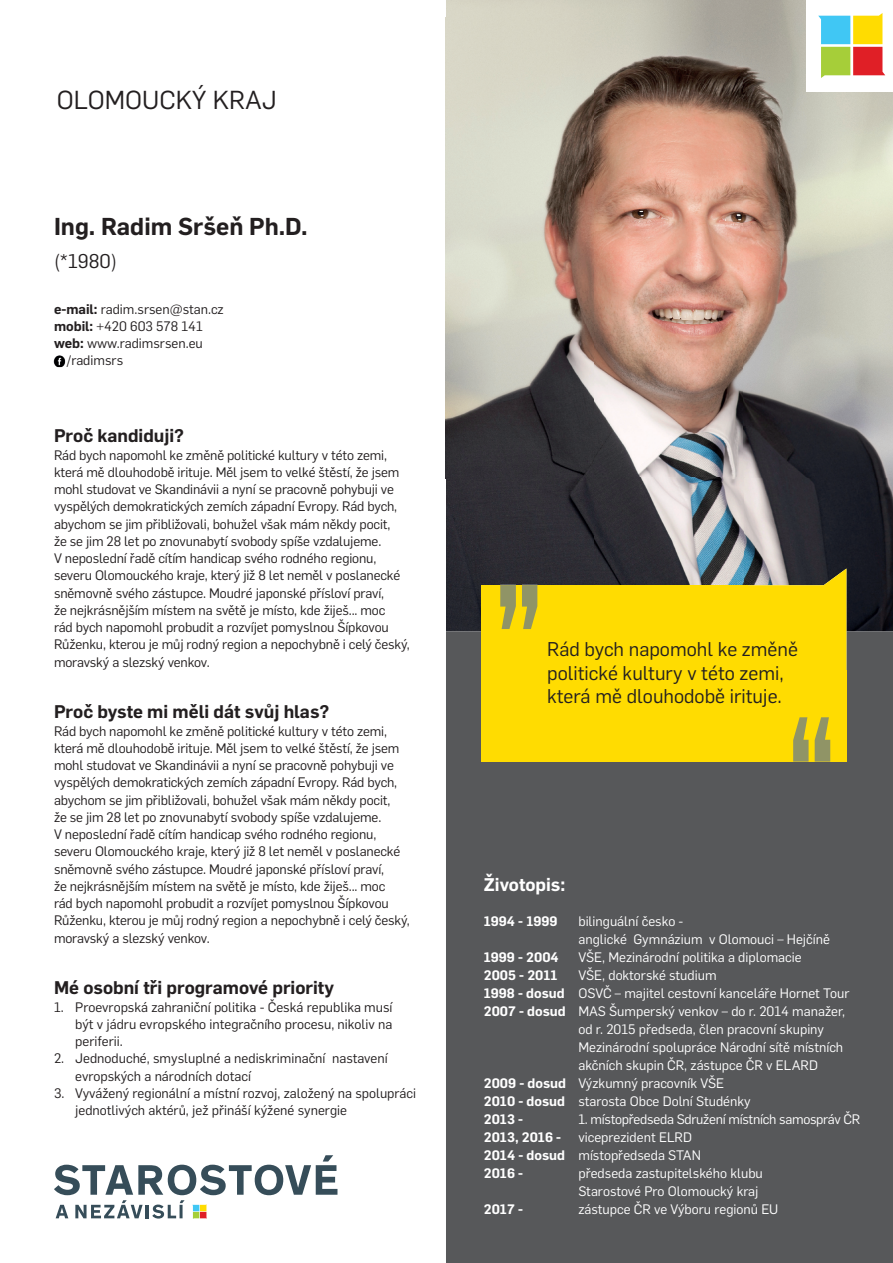
<style>
.page{position:relative;width:893px;height:1263px;background:#fff}
.page>*{position:absolute;margin:0;border:0;box-sizing:border-box;transform-origin:0 0}
.t1{font:25.5px "Flama";color:#231f20}
.t2{font:600 24px "Flama";color:#231f20}
.t3{font:19.5px/23.2px "Flama";color:#231f20}
.t4{font:600 18px "Flama";color:#231f20}
.t5{font:600 18px "Flama";color:#fff}
.t6{font:13.5px/17.2px "Flama";letter-spacing:-.01em;color:#231f20}
.t7{font:13.5px/18px "Flama";color:#fff}
.t8{font:600 13.5px "Flama";color:#fff}
.t9{font:13.5px "Flama";letter-spacing:-.02em;color:#fff}
.s1{font-weight:600}
</style>
<div class="page">
<img style="left:446px;top:17px;width:447px;height:461px">
<img style="left:446px;top:478px;width:149px;height:153px">
<img style="left:595px;top:478px;width:149px;height:107px">
<img style="left:744px;top:478px;width:149px;height:153px">
<div style="left:446px;top:631px;width:447px;height:632px;background:#57585a"></div>
<div style="left:806px;top:0;width:87px;height:91px;background:#fff"></div>
<svg style="left:818px;top:13px;width:67px;height:65px"></svg>
<div style="left:482px;top:585px;width:266px;height:177px;background:#ffdc01"></div>
<svg style="left:54px;top:1155px;width:283px;height:64px"></svg>
<svg style="left:53px;top:355px;width:12px;height:12px"></svg>
<svg style="left:500px;top:585px;width:37px;height:44px"></svg>
<svg style="left:665px;top:568px;width:181px;height:194px"></svg>
<h1 class="t1" style="left:57px;top:83px;width:221px">OLOMOUCKÝ KRAJ</h1>
<h2 class="t2" style="left:54px;top:210px;width:255px">Ing. Radim Sršeň Ph.D.</h2>
<h3 class="t3" style="left:54px;top:248px;width:64px">(*1980)</h3>
<p class="t6" style="left:54px;top:299px;width:171px"><span class="s1">e-mail:</span> radim.srsen@stan.cz</p>
<p class="t6" style="left:54px;top:317px;width:150px"><span class="s1">mobil:</span> +420 603 578 141</p>
<p class="t6" style="left:54px;top:334px;width:150px"><span class="s1">web:</span> www.radimsrsen.eu</p>
<p class="t6" style="left:67px;top:351px;width:58px">/radimsrs</p>
<h3 class="t4" style="left:54px;top:423px;width:132px">Proč kandiduji?</h3>
<p class="t6" style="left:54px;top:445px;width:357px">Rád bych napomohl ke změně politické kultury v této zemi, která mě dlouhodobě irituje. Měl jsem to velké štěstí, že jsem mohl studovat ve Skandinávii a nyní se pracovně pohybuji ve vyspělých demokratických zemích západní Evropy. Rád bych, abychom se jim přibližovali, bohužel však mám někdy pocit,<br>že se jim 28 let po znovunabytí svobody spíše vzdalujeme.<br>V neposlední řadě cítím handicap svého rodného regionu, severu Olomouckého kraje, který již 8 let neměl v poslanecké sněmovně svého zástupce. Moudré japonské přísloví praví,<br>že nejkrásnějším místem na světě je místo, kde žiješ... moc<br>rád bych napomohl probudit a rozvíjet pomyslnou Šípkovou Růženku, kterou je můj rodný region a nepochybně i celý český, moravský a slezský venkov.</p>
<h3 class="t4" style="left:54px;top:699px;width:277px">Proč byste mi měli dát svůj hlas?</h3>
<p class="t6" style="left:54px;top:721px;width:357px">Rád bych napomohl ke změně politické kultury v této zemi, která mě dlouhodobě irituje. Měl jsem to velké štěstí, že jsem mohl studovat ve Skandinávii a nyní se pracovně pohybuji ve vyspělých demokratických zemích západní Evropy. Rád bych, abychom se jim přibližovali, bohužel však mám někdy pocit,<br>že se jim 28 let po znovunabytí svobody spíše vzdalujeme.<br>V neposlední řadě cítím handicap svého rodného regionu, severu Olomouckého kraje, který již 8 let neměl v poslanecké sněmovně svého zástupce. Moudré japonské přísloví praví,<br>že nejkrásnějším místem na světě je místo, kde žiješ... moc<br>rád bych napomohl probudit a rozvíjet pomyslnou Šípkovou Růženku, kterou je můj rodný region a nepochybně i celý český, moravský a slezský venkov.</p>
<h3 class="t4" style="left:54px;top:975px;width:282px">Mé osobní tři programové priority</h3>
<p class="t6" style="left:75px;top:997px;width:319px;text-align:justify;text-indent:-21px">1. Proevropská zahraniční politika - Česká republika musí být v jádru evropského integračního procesu, nikoliv na periferii.</p>
<p class="t6" style="left:75px;top:1049px;width:314px;text-indent:-21px">2. Jednoduché, smysluplné a nediskriminační nastavení evropských a národních dotací</p>
<p class="t6" style="left:75px;top:1084px;width:342px;text-indent:-21px">3. Vyvážený regionální a místní rozvoj, založený na spolupráci jednotlivých aktérů, jež přináší kýžené synergie</p>
<h3 class="t3" style="left:547px;top:637px;width:252px">Rád bych napomohl ke změně politické kultury v této zemi, která mě dlouhodobě irituje.</h3>
<h3 class="t5" style="left:484px;top:871px;width:83px">Životopis:</h3>
<p class="t8" style="left:484px;top:912px;width:75px">1994 - 1999</p>
<p class="t7" style="left:578px;top:912px;width:253px">bilinguální česko -<br>anglické Gymnázium v Olomouci – Hejčíně</p>
<p class="t8" style="left:484px;top:948px;width:76px">1999 - 2004</p>
<p class="t7" style="left:578px;top:947px;width:225px">VŠE, Mezinárodní politika a diplomacie</p>
<p class="t8" style="left:484px;top:966px;width:75px">2005 - 2011</p>
<p class="t7" style="left:578px;top:965px;width:140px">VŠE, doktorské studium</p>
<p class="t7" style="left:484px;top:983px;width:367px"><span class="s1">1998 - dosud</span> OSVČ – majitel cestovní kanceláře Hornet Tour</p>
<p class="t7" style="left:484px;top:1001px;width:363px"><span class="s1">2007 - dosud</span> MAS Šumperský venkov – do r. 2014 manažer,</p>
<p class="t7" style="left:578px;top:1019px;width:247px">od r. 2015 předseda, člen pracovní skupiny</p>
<p class="t7" style="left:578px;top:1037px;width:266px">Mezinárodní spolupráce Národní sítě místních</p>
<p class="t7" style="left:578px;top:1055px;width:241px">akčních skupin ČR, zástupce ČR v ELARD</p>
<p class="t7" style="left:484px;top:1073px;width:242px"><span class="s1">2009 - dosud</span> Výzkumný pracovník VŠE</p>
<p class="t7" style="left:484px;top:1091px;width:268px"><span class="s1">2010 - dosud</span> starosta Obce Dolní Studénky</p>
<p class="t8" style="left:484px;top:1110px;width:41px">2013 -</p>
<p class="t9" style="left:578px;top:1110px;width:283px">1. místopředseda Sdružení místních samospráv ČR</p>
<p class="t8" style="left:484px;top:1128px;width:79px">2013, 2016 -</p>
<p class="t7" style="left:484px;top:1127px;width:219px;text-indent:95px">viceprezident ELRD<br><span class="s1">2014 - dosud</span> místopředseda STAN<br><span class="s1">2016 -</span></p>
<p class="t7" style="left:578px;top:1163px;width:186px">předseda zastupitelského klubu<br>Starostové Pro Olomoucký kraj</p>
<p class="t8" style="left:484px;top:1199px;width:41px">2017 -</p>
<p class="t7" style="left:578px;top:1199px;width:201px">zástupce ČR ve Výboru regionů EU</p>
</div>
